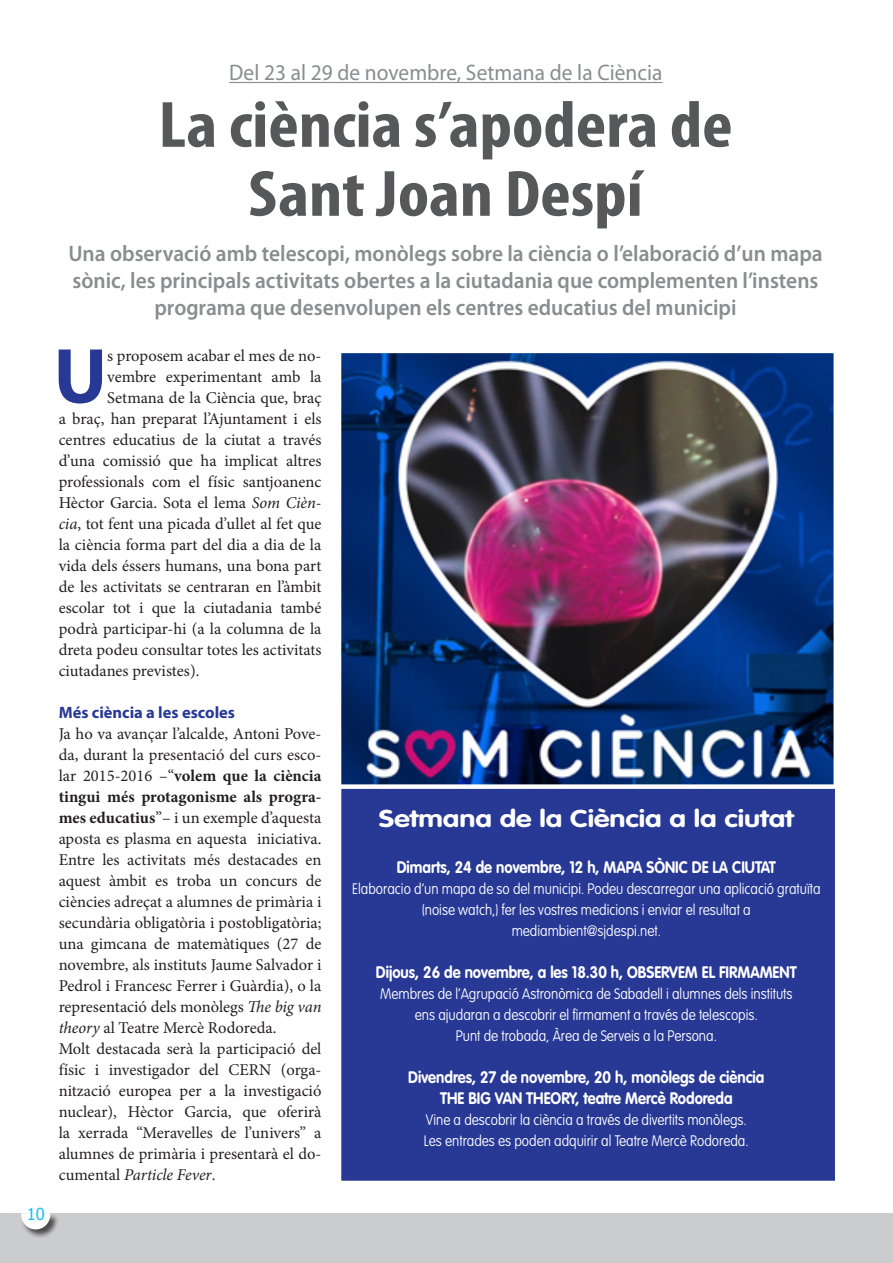
<style>
.page{position:relative;width:893px;height:1263px;background:#fff}
.page>*{position:absolute;margin:0;border:0;box-sizing:border-box;transform-origin:0 0}
.t1{font:700 78.75px "Myriad Pro";color:#273895}
.t2{font:700 condensed 66px "Myriad Pro";color:#57585a;scale:1.1 1}
.t3{font:700 24px "VAG Rounded";color:#fff;scale:1.2 1}
.t4{font:600 22.5px/27px "Myriad Pro";color:#8a8c8f;text-align:center;scale:.95 1}
.t5{font:22.5px "Myriad Pro";letter-spacing:.005em;color:#8a8c8f;scale:.95 1}
.t6{font:16.5px/21px "Minion Pro";color:#231f20;text-align:justify}
.t7{font:700 16.5px "VAG Rounded";color:#fff;scale:.9 1}
.t8{font:700 16.5px "Myriad Pro";color:#273895}
.t9{font:16.5px "Tahoma";color:#1ac1f3}
.t10{font:100 15px/21px "VAG Rounded";color:#fff;text-align:center;scale:.9 1}
.s1{font-style:italic}
.s2{font-weight:700}
</style>
<div class="page">
<div style="left:0;top:1213px;width:893px;height:50px;background:#cbccce"></div>
<div style="left:20px;top:1213px;width:39px;height:25px;background:#231f20;opacity:.75"></div>
<svg style="left:21px;top:1213px;width:29px;height:16px"></svg>
<hr style="left:229px;top:82px;width:433px;height:1px;background:#8a8c8f">
<img style="left:342px;top:354px;width:491px;height:430px">
<div style="left:337px;top:349px;width:501px;height:441px;border:4px solid #fff"></div>
<div style="left:337px;top:784px;width:502px;height:401px;background:#273895;border:4px solid #fff"></div>
<p class="t9" style="left:27px;top:1202px;width:20px">10</p>
<p class="t5" style="left:229px;top:59px;width:458px">Del 23 al 29 de novembre, Setmana de la Ciència</p>
<p class="t2" style="left:158px;top:84px;width:523px">La ciència s’apodera de</p>
<p class="t2" style="left:248px;top:153px;width:360px">Sant Joan Despí</p>
<p class="t4" style="left:68px;top:240px;width:795px">Una observació amb telescopi, monòlegs sobre la ciència o l’elaboració d’un mapa sònic, les principals activitats obertes a la ciutadania que complementen l’instens programa que desenvolupen els centres educatius del municipi</p>
<p class="t1" style="left:53px;top:325px;width:55px">U</p>
<p class="t6" style="left:107px;top:345px;width:216px">s proposem acabar el mes de no-</p>
<p class="t6" style="left:107px;top:366px;width:216px">vembre experimentant amb la</p>
<p class="t6" style="left:107px;top:387px;width:216px">Setmana de la Ciència que, braç</p>
<p class="t6" style="left:59px;top:408px;width:264px">a braç, han preparat l’Ajuntament i els</p>
<p class="t6" style="left:59px;top:429px;width:264px">centres educatius de la ciutat a través</p>
<p class="t6" style="left:59px;top:450px;width:264px">d’una comissió que ha implicat altres</p>
<p class="t6" style="left:59px;top:471px;width:264px">professionals com el físic santjoanenc</p>
<p class="t6" style="left:59px;top:492px;width:264px">Hèctor Garcia. Sota el lema <span class="s1">Som Cièn-</span></p>
<p class="t6" style="left:59px;top:513px;width:264px"><span class="s1">cia</span>, tot fent una picada d’ullet al fet que</p>
<p class="t6" style="left:59px;top:534px;width:264px">la ciència forma part del dia a dia de la</p>
<p class="t6" style="left:59px;top:555px;width:264px">vida dels éssers humans, una bona part</p>
<p class="t6" style="left:59px;top:576px;width:264px">de les activitats se centraran en l’àmbit</p>
<p class="t6" style="left:59px;top:597px;width:264px">escolar tot i que la ciutadania també</p>
<p class="t6" style="left:59px;top:618px;width:264px">podrà participar-hi (a la columna de la</p>
<p class="t6" style="left:59px;top:639px;width:264px">dreta podeu consultar totes les activitats</p>
<p class="t6" style="left:59px;top:660px;width:142px">ciutadanes previstes).</p>
<p class="t8" style="left:59px;top:701px;width:178px">Més ciència a les escoles</p>
<p class="t6" style="left:59px;top:723px;width:264px">Ja ho va avançar l’alcalde, Antoni Pove&shy;da, durant la presentació del curs esco&shy;lar 2015-2016 –“<span class="s2">volem que la ciència tingui més protagonisme als progra&shy;mes educatius</span>”– i un exemple d’aquesta aposta es plasma en aquesta iniciativa.<br>Entre les activitats més destacades en aquest àmbit es troba un concurs de ciències adreçat a alumnes de primària i secundària obligatòria i postobligatòria; una gimcana de matemàtiques (27 de novembre, als instituts Jaume Salvador i Pedrol i Francesc Ferrer i Guàrdia), o la representació dels monòlegs <span class="s1">The big van theory</span> al Teatre Mercè Rodoreda.</p>
<p class="t6" style="left:59px;top:1038px;width:264px">Molt destacada serà la participació del físic i investigador del CERN (orga&shy;nització europea per a la investigació nuclear), Hèctor Garcia, que oferirà la xerrada “Meravelles de l’univers” a alumnes de primària i presentarà el do&shy;cumental <span class="s1">Particle Fever</span>.</p>
<p class="t3" style="left:379px;top:804px;width:347px">Setmana de la Ciència a la ciutat</p>
<p class="t7" style="left:397px;top:857px;width:423px">Dimarts, 24 de novembre, 12 h, MAPA SÒNIC DE LA CIUTAT</p>
<p class="t10" style="left:352px;top:878px;width:522px">Elaboracio d’un mapa de so del municipi. Podeu descarregar una aplicació gratuïta (noise watch,) fer les vostres medicions i enviar el resultat a</p>
<p class="t10" style="left:512px;top:920px;width:167px">mediambient@sjdespi.net.</p>
<p class="t7" style="left:376px;top:962px;width:469px">Dijous, 26 de novembre, a les 18.30 h, OBSERVEM EL FIRMAMENT</p>
<p class="t10" style="left:380px;top:983px;width:460px">Membres de l’Agrupació Astronòmica de Sabadell i alumnes dels instituts</p>
<p class="t10" style="left:415px;top:1004px;width:382px">ens ajudaran a descobrir el firmament a través de telescopis.</p>
<p class="t10" style="left:456px;top:1025px;width:292px">Punt de trobada, Àrea de Serveis a la Persona.</p>
<p class="t7" style="left:408px;top:1067px;width:397px">Divendres, 27 de novembre, 20 h, monòlegs de ciència</p>
<p class="t7" style="left:440px;top:1088px;width:327px">THE BIG VAN THEORY, teatre Mercè Rodoreda</p>
<p class="t10" style="left:426px;top:1109px;width:358px">Vine a descobrir la ciència a través de divertits monòlegs.</p>
<p class="t10" style="left:424px;top:1130px;width:362px">Les entrades es poden adquirir al Teatre Mercè Rodoreda.</p>
</div>
